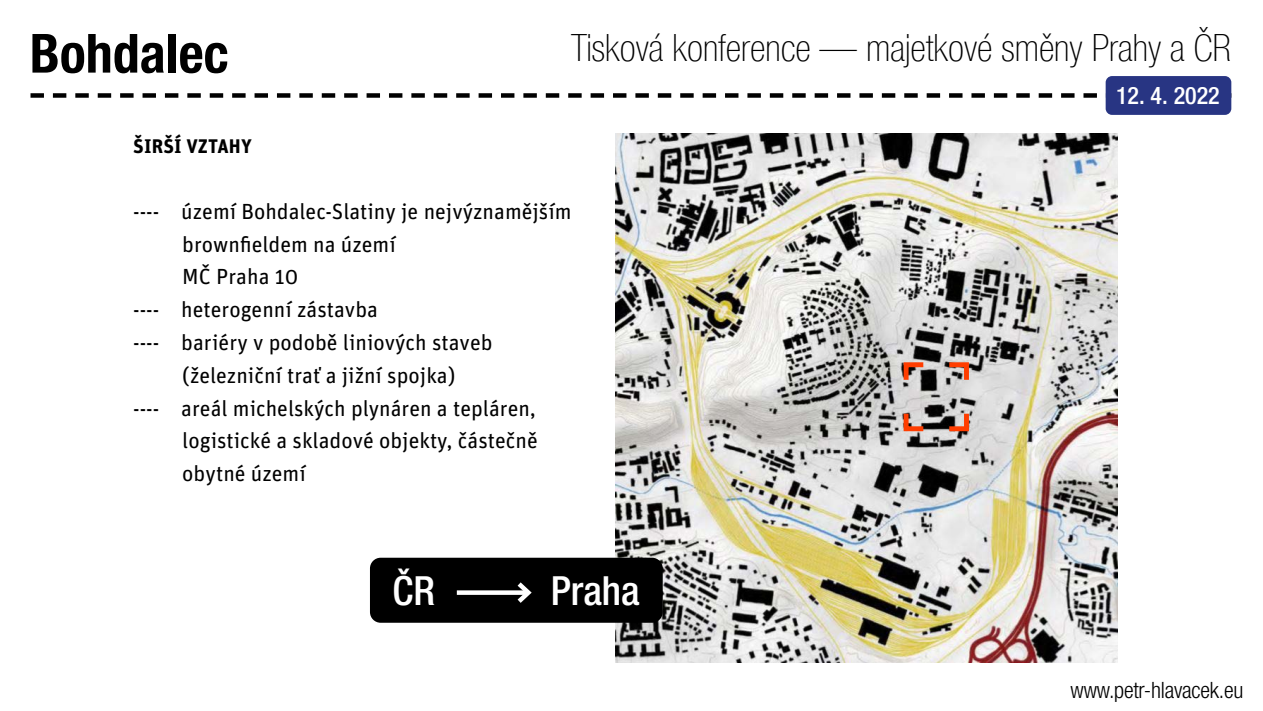
<style>
.page{position:relative;width:1263px;height:711px;background:#fff}
.page>*{position:absolute;margin:0;border:0;box-sizing:border-box;transform-origin:0 0}
.t1{font:700 condensed 54px "Helvetica Neue LT Com";color:#000}
.t2{font:500 condensed 40.2px "Helvetica Neue LT Com";color:#fff}
.t3{font:100 condensed 37.5px "Helvetica Neue LT Com";color:#000}
.t4{font:500 condensed 24px "Helvetica Neue LT Com";color:#fff}
.t5{font:300 condensed 22.5px "Helvetica Neue LT Com";letter-spacing:-.01em;color:#000}
.t6{font:21.9px "Unit Pro";color:#000}
.t7{font:700 19.65px "Unit Pro";letter-spacing:.01em;color:#000}
</style>
<div class="page">
<svg style="left:31px;top:93px;width:1075px;height:5px"></svg>
<div style="left:1106px;top:76px;width:125px;height:39px;background:#283583;border-radius:6px"></div>
<img style="left:615px;top:134px;width:502px;height:527px">
<svg style="left:901px;top:359px;width:27px;height:25px"></svg>
<svg style="left:901px;top:408px;width:27px;height:25px"></svg>
<svg style="left:944px;top:359px;width:27px;height:25px"></svg>
<svg style="left:944px;top:408px;width:27px;height:25px"></svg>
<div style="left:370px;top:557px;width:293px;height:65px;background:#000;border-radius:11px"></div>
<svg style="left:457px;top:590px;width:56px;height:4px"></svg>
<svg style="left:513px;top:582px;width:19px;height:21px"></svg>
<p class="t1" style="left:30px;top:21px;width:200px">Bohdalec</p>
<p class="t7" style="left:133px;top:132px;width:120px">ŠIRŠÍ VZTAHY</p>
<h3 class="t3" style="left:571px;top:26px;width:662px">Tisková konference — majetkové směny Prahy a ČR</h3>
<p class="t4" style="left:1116px;top:81px;width:105px">12. 4. 2022</p>
<p class="t6" style="left:133px;top:196px;width:440px">---- území Bohdalec-Slatiny je nejvýznamějším</p>
<p class="t6" style="left:182px;top:228px;width:215px">brownfieldem na území</p>
<p class="t6" style="left:182px;top:261px;width:118px">MČ Praha 10</p>
<p class="t6" style="left:133px;top:294px;width:246px">---- heterogenní zástavba</p>
<p class="t6" style="left:133px;top:327px;width:361px">---- bariéry v podobě liniových staveb</p>
<p class="t6" style="left:182px;top:359px;width:275px">(železniční trať a jižní spojka)</p>
<p class="t6" style="left:133px;top:392px;width:404px">---- areál michelských plynáren a tepláren,</p>
<p class="t6" style="left:182px;top:425px;width:357px">logistické a skladové objekty, částečně</p>
<p class="t6" style="left:182px;top:458px;width:125px">obytné území</p>
<p class="t2" style="left:393px;top:566px;width:44px">ČR</p>
<p class="t2" style="left:551px;top:566px;width:91px">Praha</p>
<p class="t5" style="left:1070px;top:676px;width:174px">www.petr-hlavacek.eu</p>
</div>
